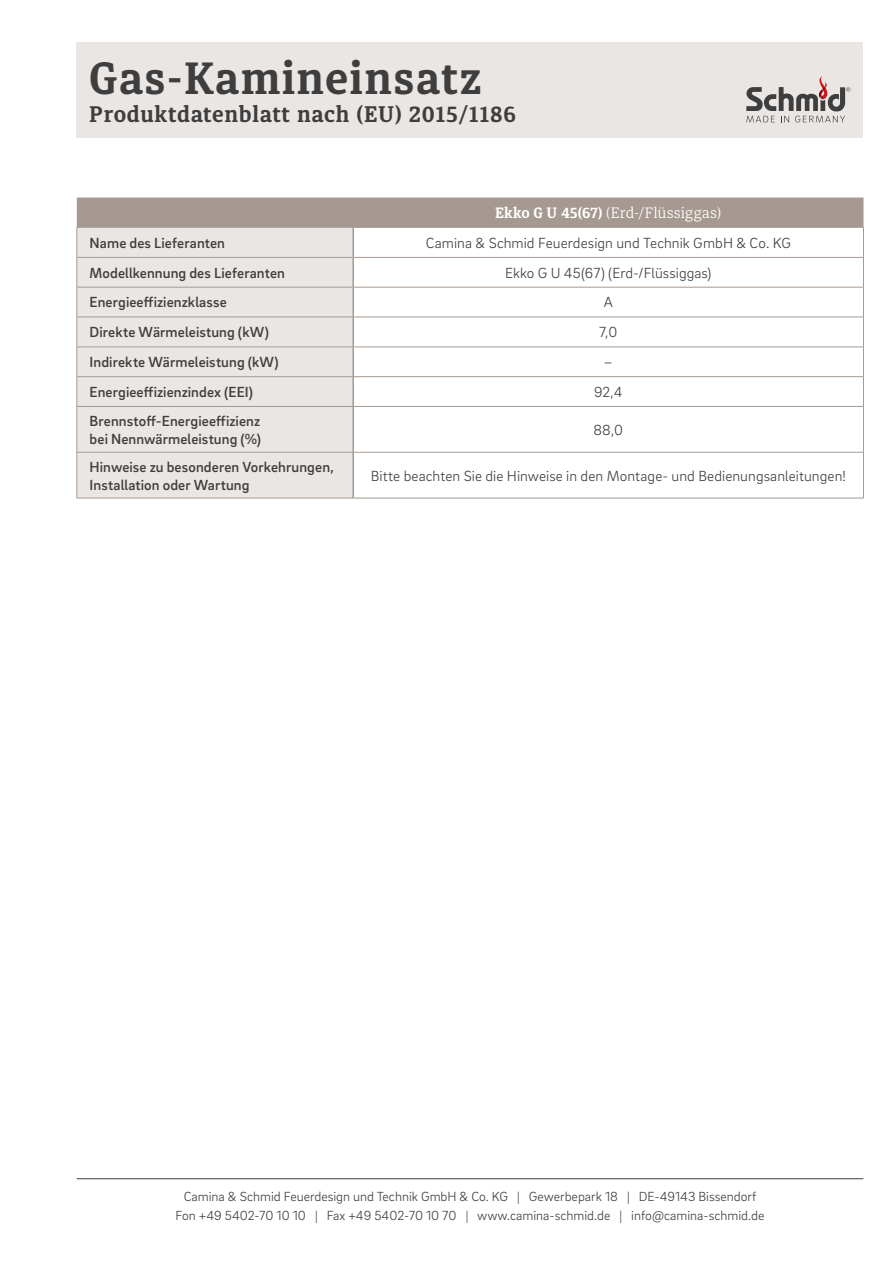
<style>
.page{position:relative;width:893px;height:1263px;background:#fff}
.page>*{position:absolute;margin:0;border:0;box-sizing:border-box;transform-origin:0 0}
.t1{font:700 45px "Diaria Pro";letter-spacing:.03em;color:#3e3e3f}
.t2{font:700 22.5px "Diaria Pro";letter-spacing:.03em;color:#3e3e3f}
.t3{font:500 15px/29.5px "Brix Sans";letter-spacing:.01em;color:#3e3e3f}
.t4{font:300 15px/29.7px "Brix Sans";letter-spacing:.005em;color:#3e3e3f;text-align:center}
.t5{font:300 15px "Diaria Pro";color:#fff}
.t6{font:300 13.5px/19.5px "Brix Sans";color:#3e3e3f;text-align:center}
.s1{font-weight:700}
</style>
<div class="page">
<div style="left:77px;top:43px;width:786px;height:95px;background:#eae6e3"></div>
<div style="left:77px;top:198px;width:786px;height:29px;background:#a59991"></div>
<div style="left:78px;top:228px;width:274px;height:270px;background:#eae6e3"></div>
<hr style="left:77px;top:227px;width:276px;height:1px;background:#a59a92">
<hr style="left:77px;top:227px;width:1px;height:30px;background:#a59a92">
<hr style="left:353px;top:227px;width:511px;height:1px;background:#a59a92">
<hr style="left:863px;top:227px;width:1px;height:30px;background:#a59a92">
<hr style="left:77px;top:257px;width:275px;height:1px;background:#a59a92">
<svg style="left:77px;top:258px;width:1px;height:29px"></svg>
<hr style="left:354px;top:257px;width:510px;height:1px;background:#a59a92">
<svg style="left:863px;top:258px;width:1px;height:29px"></svg>
<hr style="left:77px;top:287px;width:275px;height:1px;background:#a59a92">
<hr style="left:77px;top:287px;width:1px;height:30px;background:#a59a92">
<hr style="left:354px;top:287px;width:510px;height:1px;background:#a59a92">
<hr style="left:863px;top:287px;width:1px;height:30px;background:#a59a92">
<hr style="left:77px;top:317px;width:275px;height:1px;background:#a59a92">
<hr style="left:77px;top:317px;width:1px;height:30px;background:#a59a92">
<hr style="left:354px;top:317px;width:510px;height:1px;background:#a59a92">
<hr style="left:863px;top:317px;width:1px;height:30px;background:#a59a92">
<hr style="left:77px;top:347px;width:275px;height:1px;background:#a59a92">
<hr style="left:354px;top:347px;width:510px;height:1px;background:#a59a92">
<hr style="left:77px;top:376px;width:276px;height:1px;background:#a59a92">
<svg style="left:77px;top:347px;width:1px;height:59px"></svg>
<hr style="left:77px;top:406px;width:276px;height:1px;background:#a59a92">
<hr style="left:77px;top:407px;width:1px;height:45px;background:#a59a92">
<hr style="left:77px;top:452px;width:276px;height:1px;background:#a59a92">
<hr style="left:77px;top:452px;width:1px;height:46px;background:#a59a92">
<hr style="left:77px;top:498px;width:276px;height:1px;background:#a59a92">
<hr style="left:353px;top:498px;width:511px;height:1px;background:#a59a92">
<hr style="left:352px;top:227px;width:2px;height:30px;background:#a59a92">
<hr style="left:352px;top:257px;width:2px;height:30px;background:#a59a92">
<hr style="left:352px;top:287px;width:2px;height:30px;background:#a59a92">
<hr style="left:352px;top:317px;width:2px;height:30px;background:#a59a92">
<hr style="left:352px;top:347px;width:2px;height:29px;background:#a59a92">
<hr style="left:352px;top:377px;width:2px;height:29px;background:#a59a92">
<hr style="left:352px;top:407px;width:2px;height:45px;background:#a59a92">
<hr style="left:352px;top:452px;width:2px;height:46px;background:#a59a92">
<hr style="left:353px;top:376px;width:511px;height:1px;background:#a59a92">
<svg style="left:863px;top:348px;width:1px;height:58px"></svg>
<hr style="left:353px;top:406px;width:511px;height:1px;background:#a59a92">
<hr style="left:863px;top:407px;width:1px;height:45px;background:#a59a92">
<hr style="left:353px;top:452px;width:511px;height:1px;background:#a59a92">
<hr style="left:863px;top:452px;width:1px;height:46px;background:#a59a92">
<svg style="left:746px;top:76px;width:104px;height:46px"></svg>
<hr style="left:77px;top:1178px;width:786px;height:1px;background:#3e3e3f">
<h1 class="t1" style="left:89px;top:51px;width:394px">Gas-Kamineinsatz</h1>
<h2 class="t2" style="left:89px;top:100px;width:428px">Produktdatenblatt nach (EU) 2015/1186</h2>
<p class="t5" style="left:495px;top:204px;width:227px"><span class="s1">Ekko G U 45(67)</span> (Erd-/Flüssiggas)</p>
<p class="t3" style="left:90px;top:227px;width:137px">Name des Lieferanten</p>
<p class="t4" style="left:426px;top:227px;width:367px">Camina &amp; Schmid Feuerdesign und Technik GmbH &amp; Co. KG</p>
<p class="t3" style="left:90px;top:257px;width:197px">Modellkennung des Lieferanten<br>Energieeffizienzklasse<br>Direkte Wärmeleistung (kW)<br>Indirekte Wärmeleistung (kW)<br>Energieeffizienzindex (EEI)<br>Brennstoff-Energieeffizienz</p>
<p class="t3" style="left:90px;top:424px;width:246px;line-height:27.8px">bei Nennwärmeleistung (%)<br>Hinweise zu besonderen Vorkehrungen,</p>
<p class="t3" style="left:90px;top:469px;width:161px">Installation oder Wartung</p>
<p class="t4" style="left:505px;top:257px;width:208px">Ekko G U 45(67) (Erd-/Flüssiggas)<br>A<br>7,0<br>–<br>92,4</p>
<p class="t4" style="left:593px;top:414px;width:31px">88,0</p>
<p class="t4" style="left:371px;top:460px;width:477px">Bitte beachten Sie die Hinweise in den Montage- und Bedienungsanleitungen!</p>
<p class="t6" style="left:176px;top:1186px;width:590px">Camina &amp; Schmid Feuerdesign und Technik GmbH &amp; Co. KG | Gewerbepark 18 | DE-49143 Bissendorf<br>Fon +49 5402-70 10 10 | Fax +49 5402-70 10 70 | www.camina-schmid.de | info@camina-schmid.de</p>
</div>
